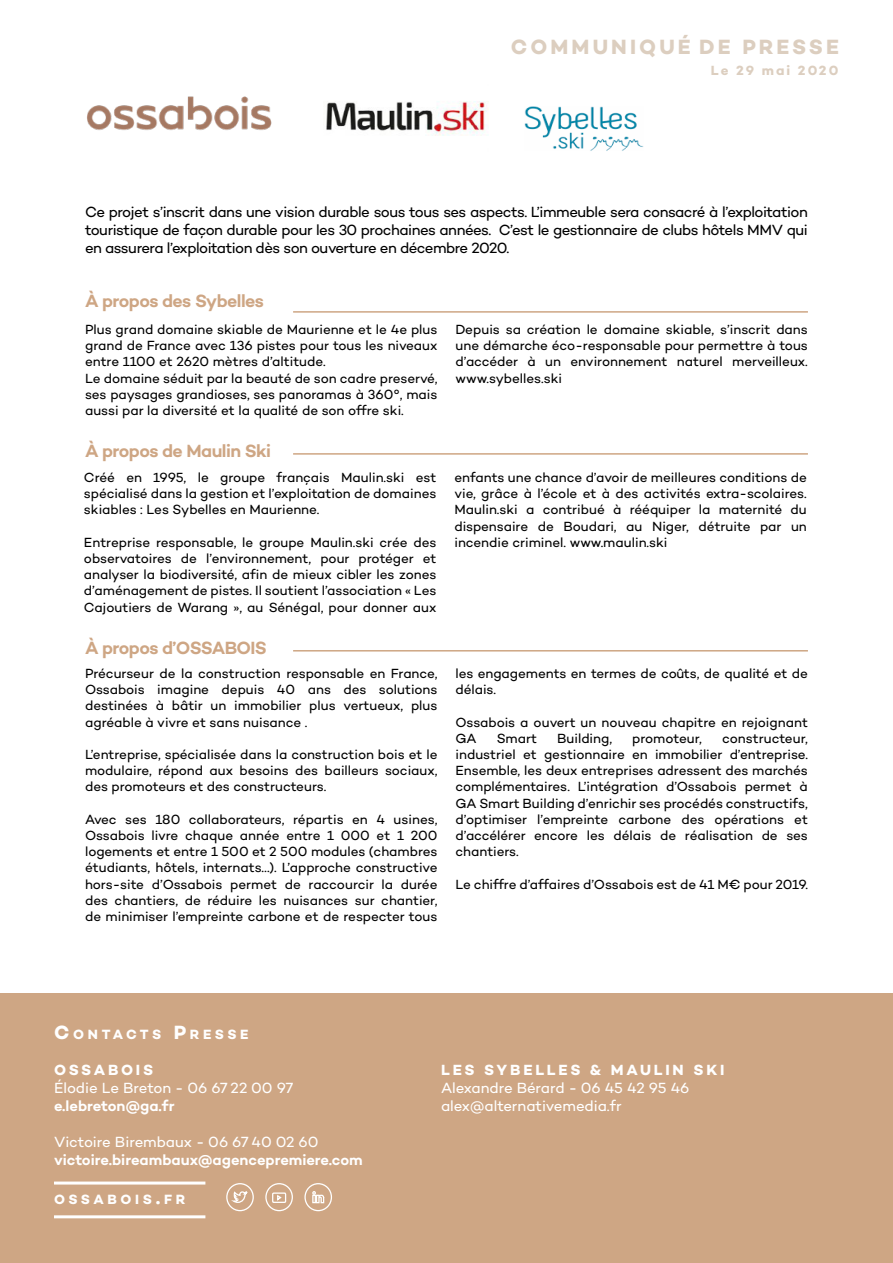
<style>
.page{position:relative;width:893px;height:1263px;background:#fff}
.page>*{position:absolute;margin:0;border:0;box-sizing:border-box;transform-origin:0 0}
.t1{font:700 21px "Campton";letter-spacing:.15em;color:#dccebf}
.t2{font:600 18px "Campton";letter-spacing:-.03em;color:#cea684}
.t3{font:15px/18px "Campton";letter-spacing:-.04em;color:#000;text-align:justify}
.t4{font:15px/18px "Campton";color:#fff}
.t5{font:600 15px "Campton";color:#fff}
.t6{font:700 15px "Campton";letter-spacing:.19em;color:#fff}
.t7{font:700 15px "Campton";color:#fff}
.t8{font:700 13.65px "Campton";letter-spacing:.255em;color:#fff}
.t9{font:13.5px/16.2px "Campton";color:#000;text-align:justify}
.t10{font:700 13.5px "Campton";letter-spacing:.15em;color:#dccebf}
.s1{font-size:19.5px}
</style>
<div class="page">
<div style="left:0;top:994px;width:893px;height:269px;background:#cea684"></div>
<hr style="left:54px;top:1181px;width:151px;height:3px;background:#fff">
<hr style="left:54px;top:1215px;width:151px;height:3px;background:#fff">
<div style="left:226px;top:1183px;width:28px;height:28px;border:1px solid #fff;border-radius:50%"></div>
<svg style="left:229px;top:1189px;width:19px;height:14px"></svg>
<div style="left:304px;top:1183px;width:28px;height:28px;border:1px solid #fff;border-radius:50%"></div>
<svg style="left:312px;top:1191px;width:13px;height:13px"></svg>
<div style="left:265px;top:1183px;width:28px;height:28px;border:1px solid #fff;border-radius:50%"></div>
<div style="left:272px;top:1192px;width:14px;height:11px;border:1px solid #fff"></div>
<svg style="left:276px;top:1195px;width:7px;height:7px"></svg>
<hr style="left:293px;top:650px;width:515px;height:1px;background:#cea684">
<img style="left:87px;top:96px;width:185px;height:34px">
<img style="left:326px;top:101px;width:163px;height:35px">
<img style="left:524px;top:106px;width:120px;height:45px">
<hr style="left:293px;top:311px;width:515px;height:2px;background:#cea684">
<hr style="left:293px;top:453px;width:515px;height:2px;background:#cea684">
<h1 class="t1" style="left:511px;top:34px;width:330px">COMMUNIQUÉ DE PRESSE</h1>
<p class="t10" style="left:711px;top:61px;width:129px">Le 29 mai 2020</p>
<p class="t3" style="left:85px;top:203px;width:724px">Ce projet s’inscrit dans une vision durable sous tous ses aspects. L’immeuble sera consacré à l’exploitation touristique de façon durable pour les 30 prochaines années. C’est le gestionnaire de clubs hôtels MMV qui en assurera l’exploitation dès son ouverture en décembre 2020.</p>
<h2 class="t2" style="left:85px;top:290px;width:181px">À propos des Sybelles</h2>
<p class="t9" style="left:85px;top:321px;width:354px;text-align:left">Plus grand domaine skiable de Maurienne et le 4e plus grand de France avec 136 pistes pour tous les niveaux entre 1100 et 2620 mètres d’altitude.<br>Le domaine séduit par la beauté de son cadre preservé, ses paysages grandioses, ses panoramas à 360°, mais aussi par la diversité et la qualité de son offre ski.</p>
<p class="t9" style="left:455px;top:321px;width:354px">Depuis sa création le domaine skiable, s’inscrit dans une démarche éco-responsable pour permettre à tous d’accéder à un environnement naturel merveilleux. www.sybelles.ski</p>
<h2 class="t2" style="left:85px;top:440px;width:187px">À propos de Maulin Ski</h2>
<p class="t9" style="left:84px;top:469px;width:354px">Créé en 1995, le groupe français Maulin.ski est spécialisé dans la gestion et l’exploitation de domaines skiables : Les Sybelles en Maurienne.</p>
<p class="t9" style="left:84px;top:534px;width:354px">Entreprise responsable, le groupe Maulin.ski crée des observatoires de l’environnement, pour protéger et analyser la biodiversité, afin de mieux cibler les zones d’aménagement de pistes. Il soutient l’association « Les Cajoutiers de Warang », au Sénégal, pour donner aux</p>
<p class="t9" style="left:454px;top:469px;width:354px">enfants une chance d’avoir de meilleures conditions de vie, grâce à l’école et à des activités extra-scolaires.<br>Maulin.ski a contribué à rééquiper la maternité du dispensaire de Boudari, au Niger, détruite par un incendie criminel. www.maulin.ski</p>
<h2 class="t2" style="left:85px;top:637px;width:184px">À propos d’OSSABOIS</h2>
<p class="t9" style="left:85px;top:665px;width:354px">Précurseur de la construction responsable en France, Ossabois imagine depuis 40 ans des solutions destinées à bâtir un immobilier plus vertueux, plus agréable à vivre et sans nuisance .</p>
<p class="t9" style="left:85px;top:746px;width:354px">L’entreprise, spécialisée dans la construction bois et le modulaire, répond aux besoins des bailleurs sociaux, des promoteurs et des constructeurs.</p>
<p class="t9" style="left:85px;top:811px;width:354px">Avec ses 180 collaborateurs, répartis en 4 usines, Ossabois livre chaque année entre 1 000 et 1 200 logements et entre 1 500 et 2 500 modules (chambres étudiants, hôtels, internats…). L’approche constructive hors-site d’Ossabois permet de raccourcir la durée des chantiers, de réduire les nuisances sur chantier, de minimiser l’empreinte carbone et de respecter tous</p>
<p class="t9" style="left:455px;top:665px;width:354px">les engagements en termes de coûts, de qualité et de délais.</p>
<p class="t9" style="left:455px;top:714px;width:354px">Ossabois a ouvert un nouveau chapitre en rejoignant<br>GA</p>
<p class="t9" style="left:497px;top:730px;width:42px">Smart</p>
<p class="t9" style="left:557px;top:730px;width:56px">Building,</p>
<p class="t9" style="left:632px;top:730px;width:71px">promoteur,</p>
<p class="t9" style="left:455px;top:730px;width:354px;text-indent:267px">constructeur, industriel et gestionnaire en immobilier d’entreprise.<br>Ensemble, les deux entreprises adressent des marchés complémentaires. L’intégration d’Ossabois permet à GA Smart Building d’enrichir ses procédés constructifs, d’optimiser l’empreinte carbone des opérations et d’accélérer encore les délais de réalisation de ses chantiers.</p>
<p class="t9" style="left:455px;top:876px;width:354px">Le chiffre d’affaires d’Ossabois est de 41 M€ pour 2019.</p>
<p class="t8" style="left:54px;top:1025px;width:196px"><span class="s1">C</span>ONTACTS <span class="s1">P</span>RESSE</p>
<p class="t7" style="left:54px;top:1060px;width:14px">OSSA</p>
<p class="t7" style="left:108px;top:1060px;width:45px">BOIS</p>
<p class="t4" style="left:54px;top:1078px;width:241px">Élodie Le Breton - 06 67 22 00 97</p>
<p class="t5" style="left:54px;top:1096px;width:122px">e.lebreton@ga.fr</p>
<p class="t4" style="left:54px;top:1132px;width:266px">Victoire Birembaux - 06 67 40 02 60</p>
<p class="t5" style="left:54px;top:1150px;width:310px">victoire.bireambaux@agencepremiere.com</p>
<p class="t8" style="left:54px;top:1190px;width:133px">OSSABOI S<span class="s1">.</span>FR</p>
<p class="t6" style="left:441px;top:1060px;width:285px">LES SYBELLES &amp; MAULIN SKI</p>
<p class="t4" style="left:441px;top:1078px;width:250px">Alexandre Bérard - 06 45 42 95 46 alex@alternativemedia.fr</p>
</div>
